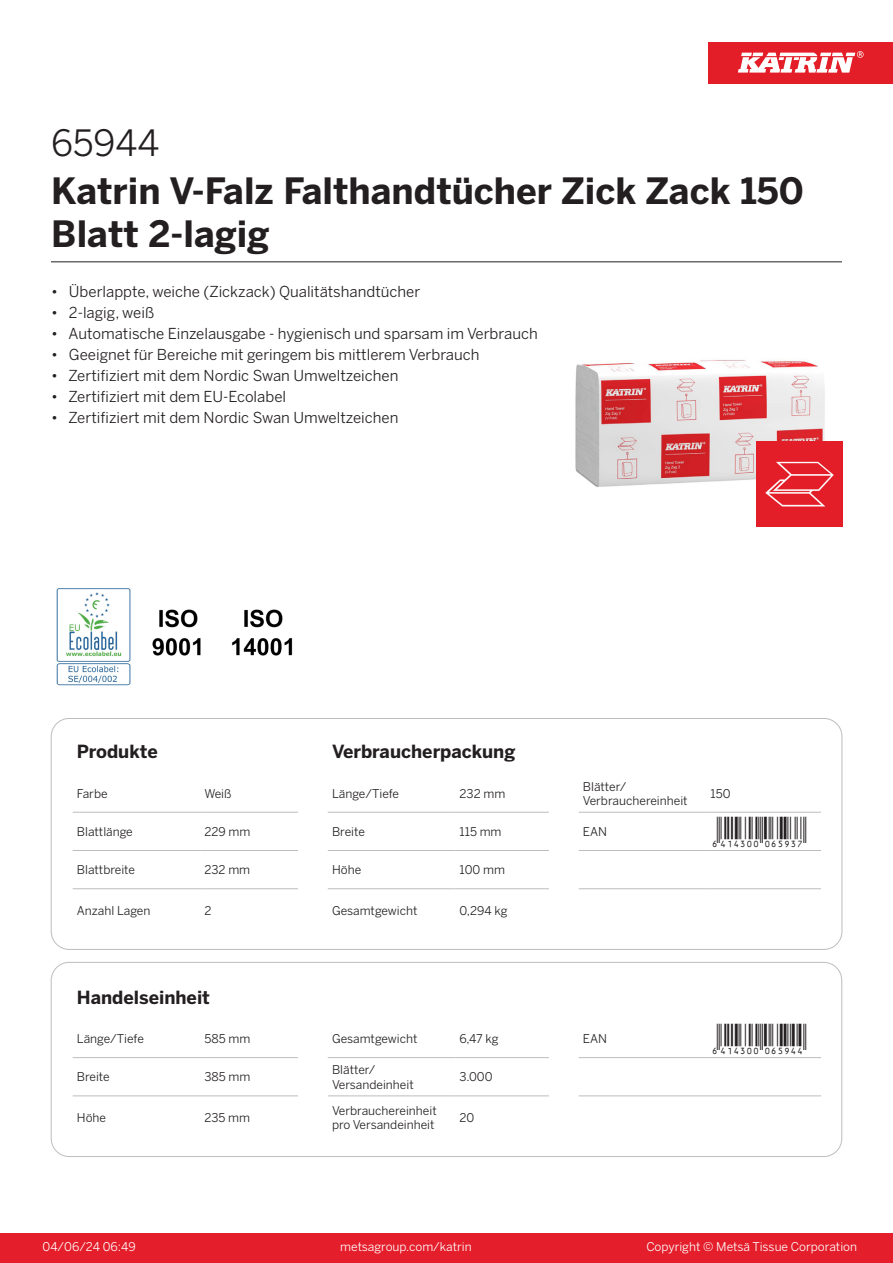
<style>
.page{position:relative;width:893px;height:1263px;background:#fff}
.page>*{position:absolute;margin:0;border:0;box-sizing:border-box;transform-origin:0 0}
.Product_Name{font:700 36px/43.2px "Benton Sans";color:#231f20}
.External_material_co{font:36px "Benton Sans";color:#231f20}
.T_EAN{font:30px "Viisas EAN Matala";color:#231f20}
.T_TableHeader{font:700 18px "Benton Sans";color:#231f20}
.MarketingBullets{font:15px "Benton Sans";color:#231f20}
.T_TableBody{font:12px/14.4px "Benton Sans";color:#231f20}
.t1{font:12px "Benton Sans";color:#fff}
</style>
<div class="page">
<div style="left:0;top:1233px;width:893px;height:30px;background:#e41e2b"></div>
<div style="left:708px;top:43px;width:185px;height:41px;background:#e31e28"></div>
<svg style="left:738px;top:51px;width:126px;height:22px"></svg>
<hr style="left:73px;top:812px;width:127px;height:1px;background:#bcbdc0">
<hr style="left:200px;top:812px;width:98px;height:1px;background:#bcbdc0">
<hr style="left:328px;top:812px;width:127px;height:1px;background:#bcbdc0">
<hr style="left:455px;top:812px;width:94px;height:1px;background:#bcbdc0">
<hr style="left:579px;top:812px;width:127px;height:1px;background:#bcbdc0">
<hr style="left:706px;top:812px;width:115px;height:1px;background:#bcbdc0">
<hr style="left:73px;top:850px;width:127px;height:1px;background:#bcbdc0">
<hr style="left:200px;top:850px;width:98px;height:1px;background:#bcbdc0">
<hr style="left:328px;top:850px;width:127px;height:1px;background:#bcbdc0">
<hr style="left:455px;top:850px;width:94px;height:1px;background:#bcbdc0">
<hr style="left:579px;top:850px;width:127px;height:1px;background:#bcbdc0">
<hr style="left:706px;top:850px;width:115px;height:1px;background:#bcbdc0">
<hr style="left:73px;top:888px;width:127px;height:1px;background:#bcbdc0">
<hr style="left:200px;top:888px;width:98px;height:1px;background:#bcbdc0">
<hr style="left:328px;top:888px;width:127px;height:1px;background:#bcbdc0">
<hr style="left:455px;top:888px;width:94px;height:1px;background:#bcbdc0">
<hr style="left:579px;top:888px;width:127px;height:1px;background:#bcbdc0">
<hr style="left:706px;top:888px;width:115px;height:1px;background:#bcbdc0">
<div style="left:51px;top:718px;width:791px;height:231px;border:1px solid #bcbdc0;border-radius:18px"></div>
<hr style="left:73px;top:1057px;width:127px;height:1px;background:#bcbdc0">
<hr style="left:200px;top:1057px;width:98px;height:1px;background:#bcbdc0">
<hr style="left:328px;top:1057px;width:127px;height:1px;background:#bcbdc0">
<hr style="left:455px;top:1057px;width:94px;height:1px;background:#bcbdc0">
<hr style="left:579px;top:1057px;width:127px;height:1px;background:#bcbdc0">
<hr style="left:706px;top:1057px;width:115px;height:1px;background:#bcbdc0">
<hr style="left:73px;top:1095px;width:127px;height:1px;background:#bcbdc0">
<hr style="left:200px;top:1095px;width:98px;height:1px;background:#bcbdc0">
<hr style="left:328px;top:1095px;width:127px;height:1px;background:#bcbdc0">
<hr style="left:455px;top:1095px;width:94px;height:1px;background:#bcbdc0">
<hr style="left:579px;top:1095px;width:127px;height:1px;background:#bcbdc0">
<hr style="left:706px;top:1095px;width:115px;height:1px;background:#bcbdc0">
<div style="left:51px;top:962px;width:791px;height:195px;border:1px solid #bcbdc0;border-radius:18px"></div>
<img style="left:575px;top:360px;width:263px;height:167px">
<img style="left:56px;top:588px;width:75px;height:98px">
<img style="left:152px;top:609px;width:49px;height:47px">
<img style="left:232px;top:609px;width:61px;height:47px">
<img style="left:757px;top:442px;width:85px;height:85px">
<hr style="left:51px;top:261px;width:791px;height:1px;background:#231f20">
<p class="External_material_co" style="left:51px;top:121px;width:110px">65944</p>
<p class="Product_Name" style="left:51px;top:170px;width:754px">Katrin V-Falz Falthandtücher Zick Zack 150<br>Blatt 2-lagig</p>
<p class="MarketingBullets" style="left:51px;top:282px;width:371px">• Überlappte, weiche (Zickzack) Qualitätshandtücher</p>
<p class="MarketingBullets" style="left:51px;top:303px;width:105px">• 2-lagig, weiß</p>
<p class="MarketingBullets" style="left:51px;top:324px;width:488px">• Automatische Einzelausgabe - hygienisch und sparsam im Verbrauch</p>
<p class="MarketingBullets" style="left:51px;top:345px;width:430px">• Geeignet für Bereiche mit geringem bis mittlerem Verbrauch</p>
<p class="MarketingBullets" style="left:51px;top:366px;width:349px">• Zertifiziert mit dem Nordic Swan Umweltzeichen</p>
<p class="MarketingBullets" style="left:51px;top:387px;width:237px">• Zertifiziert mit dem EU-Ecolabel</p>
<p class="MarketingBullets" style="left:51px;top:408px;width:349px">• Zertifiziert mit dem Nordic Swan Umweltzeichen</p>
<p class="T_TableHeader" style="left:77px;top:740px;width:82px">Produkte</p>
<p class="T_TableHeader" style="left:332px;top:740px;width:185px">Verbraucherpackung</p>
<p class="T_TableBody" style="left:77px;top:786px;width:32px">Farbe</p>
<p class="T_TableBody" style="left:204px;top:786px;width:29px">Weiß</p>
<p class="T_TableBody" style="left:332px;top:786px;width:68px">Länge/Tiefe</p>
<p class="T_TableBody" style="left:460px;top:786px;width:47px">232 mm</p>
<p class="T_TableBody" style="left:583px;top:779px;width:45px">Blätter/</p>
<p class="T_TableBody" style="left:583px;top:793px;width:106px">Verbrauchereinheit</p>
<p class="T_TableBody" style="left:710px;top:786px;width:22px">150</p>
<p class="T_TableBody" style="left:77px;top:824px;width:57px">Blattlänge</p>
<p class="T_TableBody" style="left:204px;top:824px;width:48px">229 mm</p>
<p class="T_TableBody" style="left:332px;top:824px;width:34px">Breite</p>
<p class="T_TableBody" style="left:460px;top:824px;width:43px">115 mm</p>
<p class="T_TableBody" style="left:583px;top:824px;width:26px">EAN</p>
<p class="T_EAN" style="left:710px;top:816px;width:97px">*6414300065937*</p>
<p class="T_TableBody" style="left:77px;top:863px;width:60px">Blattbreite</p>
<p class="T_TableBody" style="left:204px;top:863px;width:47px">232 mm</p>
<p class="T_TableBody" style="left:332px;top:863px;width:31px">Höhe</p>
<p class="T_TableBody" style="left:460px;top:863px;width:47px">100 mm</p>
<p class="T_TableBody" style="left:77px;top:903px;width:75px">Anzahl Lagen</p>
<p class="T_TableBody" style="left:204px;top:903px;width:9px">2</p>
<p class="T_TableBody" style="left:332px;top:903px;width:87px">Gesamtgewicht</p>
<p class="T_TableBody" style="left:460px;top:903px;width:50px">0,294 kg</p>
<p class="T_TableHeader" style="left:77px;top:986px;width:135px">Handelseinheit</p>
<p class="T_TableBody" style="left:77px;top:1032px;width:68px">Länge/Tiefe</p>
<p class="T_TableBody" style="left:204px;top:1032px;width:47px">585 mm</p>
<p class="T_TableBody" style="left:332px;top:1032px;width:87px">Gesamtgewicht</p>
<p class="T_TableBody" style="left:460px;top:1032px;width:40px">6,47 kg</p>
<p class="T_TableBody" style="left:583px;top:1032px;width:26px">EAN</p>
<p class="T_EAN" style="left:710px;top:1023px;width:97px">*6414300065944*</p>
<p class="T_TableBody" style="left:77px;top:1070px;width:34px">Breite</p>
<p class="T_TableBody" style="left:204px;top:1070px;width:47px">385 mm</p>
<p class="T_TableBody" style="left:332px;top:1063px;width:45px">Blätter/</p>
<p class="T_TableBody" style="left:332px;top:1077px;width:83px">Versandeinheit</p>
<p class="T_TableBody" style="left:460px;top:1070px;width:34px">3.000</p>
<p class="T_TableBody" style="left:77px;top:1110px;width:31px">Höhe</p>
<p class="T_TableBody" style="left:204px;top:1110px;width:47px">235 mm</p>
<p class="T_TableBody" style="left:332px;top:1103px;width:106px">Verbrauchereinheit pro Versandeinheit</p>
<p class="T_TableBody" style="left:460px;top:1110px;width:16px">20</p>
<p class="t1" style="left:43px;top:1239px;width:95px">04/06/24 06:49</p>
<p class="t1" style="left:340px;top:1239px;width:133px">metsagroup.com/katrin</p>
<p class="t1" style="left:646px;top:1239px;width:212px">Copyright © Metsä Tissue Corporation</p>
</div>
